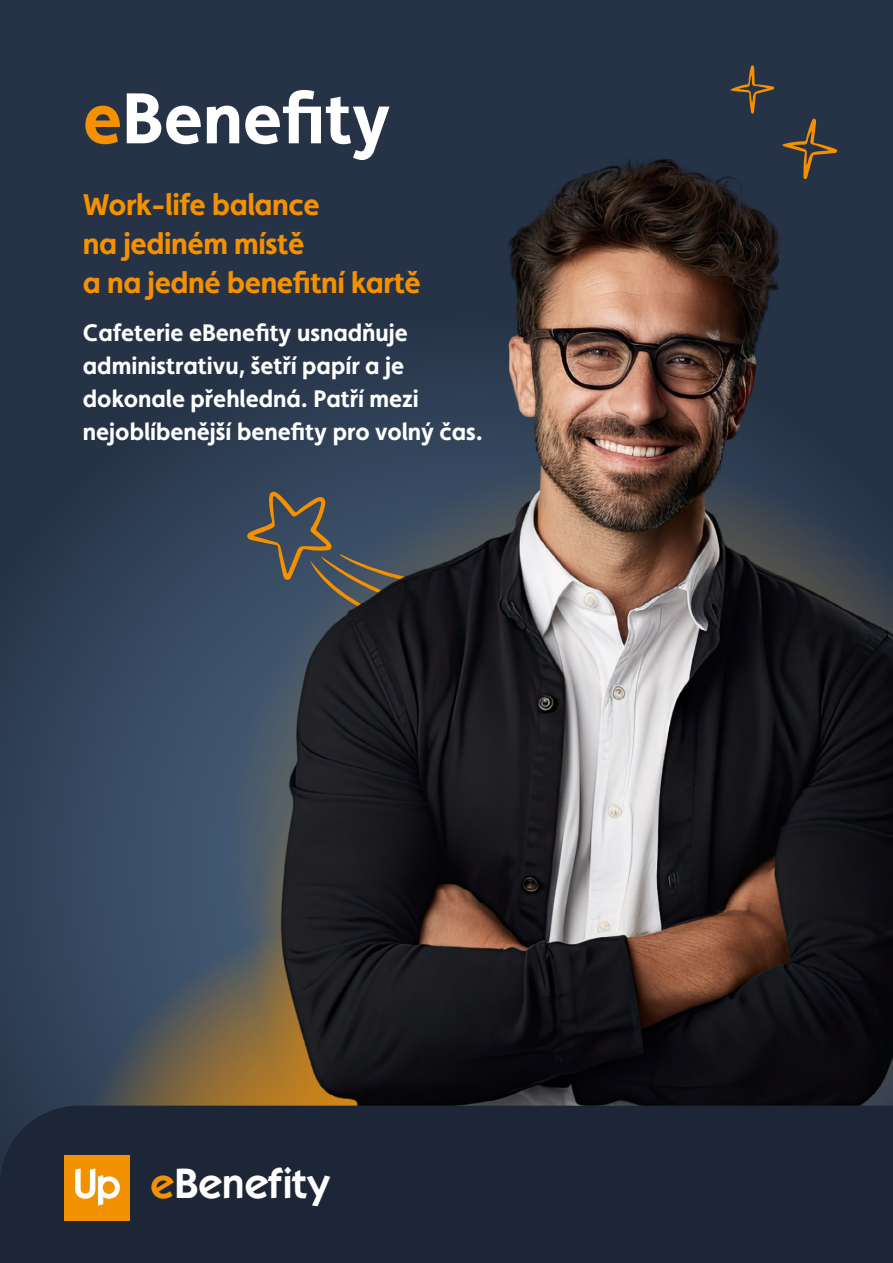
<style>
.page{position:relative;width:893px;height:1263px;background:#263347}
.page>*{position:absolute;margin:0;border:0;box-sizing:border-box;transform-origin:0 0}
.t1{font:700 72px "Faricy New";color:#fff}
.t2{font:600 43.65px "Kabel Itc TOT";letter-spacing:-.02em;color:#fff}
.t3{font:700 30px/39px "Faricy New";letter-spacing:-.01em;color:#f59100}
.t4{font:700 24px/33px "Faricy New";color:#fff}
.s1{color:#f59100}
.s2{color:#f39200}
</style>
<div class="page">
<svg style="left:0;top:485px;width:170px;height:621px;fill:#314258"></svg>
<svg style="left:72px;top:918px;width:98px;height:188px;background:#3d4c5d"></svg>
<img style="left:170px;top:159px;width:723px;height:947px">
<div style="left:0;top:1106px;width:893px;height:157px;background:#1c2636"></div>
<div style="left:64px;top:1154px;width:66px;height:66px;background:#f39200"></div>
<svg style="left:75px;top:1168px;width:45px;height:37px"></svg>
<svg style="left:731px;top:65px;width:43px;height:49px"></svg>
<svg style="left:782px;top:118px;width:55px;height:61px"></svg>
<h1 class="t1" style="left:83px;top:75px;width:309px"><span class="s1">e</span>Benefity</h1>
<p class="t3" style="left:83px;top:185px;width:339px">Work-life balance<br>na jediném místě<br>a na jedné benefitní kartě</p>
<p class="t4" style="left:83px;top:316px;width:401px">Cafeterie eBenefity usnadňuje administrativu, šetří papír a je dokonale přehledná. Patří mezi nejoblíbenější benefity pro volný čas.</p>
<h2 class="t2" style="left:150px;top:1158px;width:182px"><span class="s2">e</span>Benefity</h2>
</div>
